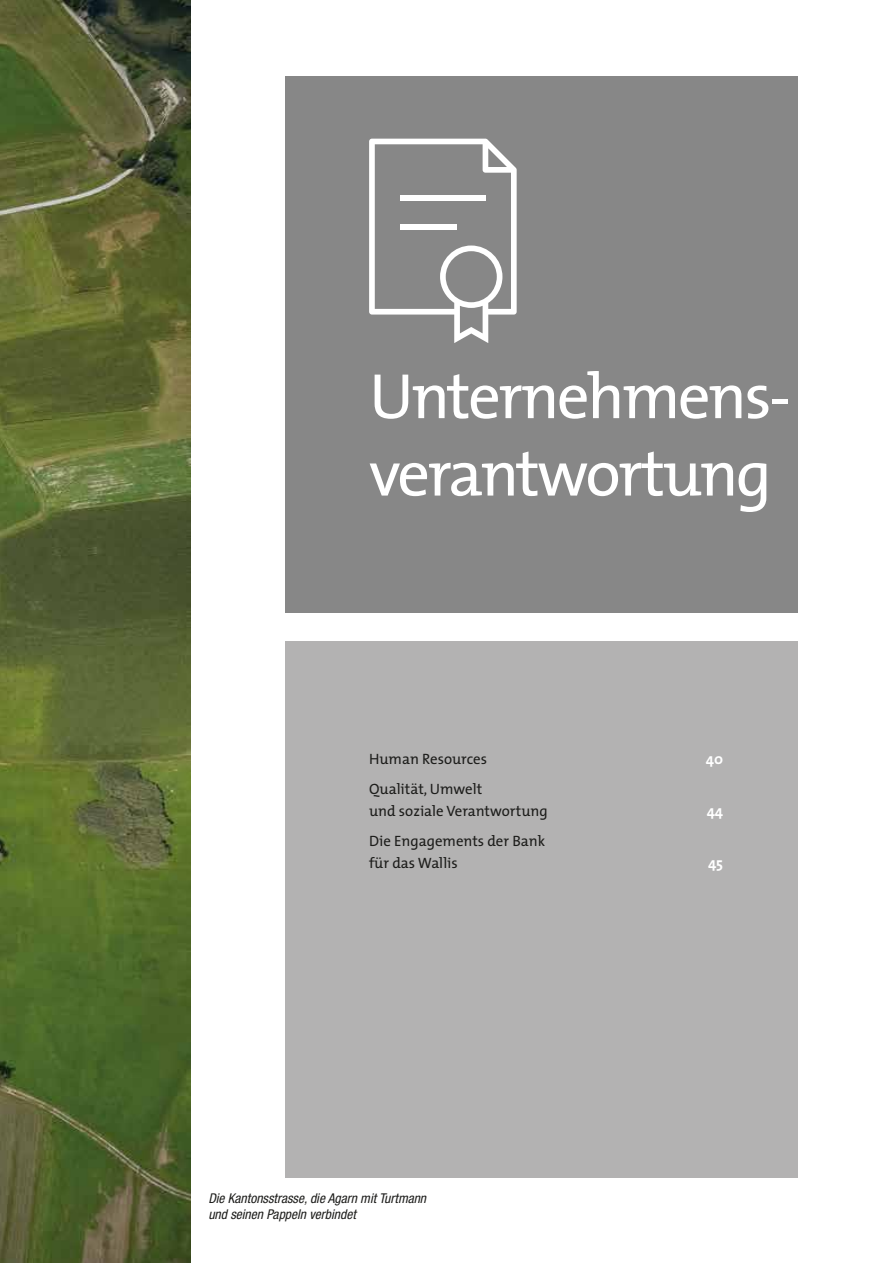
<style>
.page{position:relative;width:893px;height:1263px;background:#fff}
.page>*{position:absolute;margin:0;border:0;box-sizing:border-box;transform-origin:0 0}
.t1{font:64.5px/77.4px "The Mix";letter-spacing:-.04em;color:#fff}
.t2{font:15px/21.5px "T Mix";color:#1d1d1b}
.t3{font:700 15px "T Mix";color:#fff}
.t4{font:italic condensed 13.5px/15.8px "Helvetica Neue LT Std";color:#1d1d1b}
</style>
<div class="page">
<div style="left:285px;top:641px;width:512px;height:537px;background:#b3b2b2"></div>
<div style="left:285px;top:77px;width:512px;height:536px;background:#878787"></div>
<svg style="left:369px;top:139px;width:148px;height:204px"></svg>
<div style="left:400px;top:195px;width:85px;height:6px;background:#fff"></div>
<div style="left:400px;top:224px;width:57px;height:5px;background:#fff"></div>
<img style="left:0;top:0;width:190px;height:1263px">
<h1 class="t1" style="left:369px;top:356px;width:423px">Unternehmens&shy;verantwortung</h1>
<p class="t2" style="left:369px;top:748px;width:119px">Human Resources</p>
<p class="t3" style="left:706px;top:746px;width:19px">40</p>
<p class="t2" style="left:369px;top:778px;width:180px">Qualität, Umwelt<br>und soziale Verantwortung</p>
<p class="t3" style="left:707px;top:798px;width:18px">44</p>
<p class="t2" style="left:369px;top:830px;width:178px">Die Engagements der Bank für das Wallis</p>
<p class="t4" style="left:208px;top:1190px;width:219px">Die Kantonsstrasse, die Agarn mit Turtmann und seinen Pappeln verbindet</p>
<p class="t3" style="left:708px;top:850px;width:17px">45</p>
</div>
